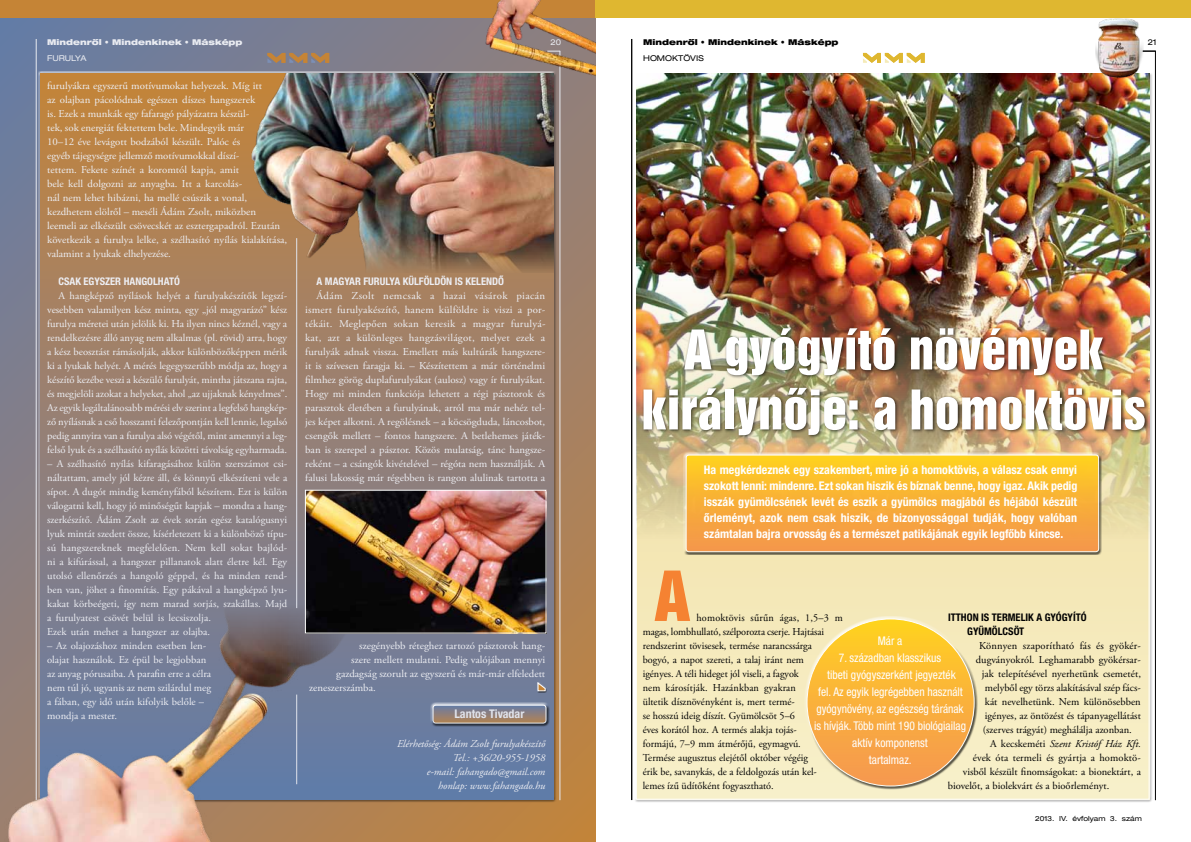
<style>
.page{position:relative;width:1191px;height:842px;background:#fff}
.page>*{position:absolute;margin:0;border:0;box-sizing:border-box;transform-origin:0 0}
.t1{font:63.1px "Helvetica Inserat H Roman";color:#f58232;scale:1.04 1}
.t2{font:50px/60px "Helvetica Inserat H Roman";color:#fff;text-align:center}
.t3{font:12px/16px "Helvetica Cond H Bold";color:#fff;text-align:justify}
.t4{font:condensed 12px/17px "Helvetica Neue LT Pro";color:#fff;text-align:center;scale:.96 1}
.t5{font:700 condensed 12px "Helvetica Neue LT Pro";color:#e0e3ec}
.t6{font:10.5px/14px "Adobe Garamond Pro";color:#edeef3}
.t7{font:10.5px/14px "Adobe Garamond Pro";color:#000}
.t8{font:italic 10.5px/14px "Adobe Garamond Pro";color:#edeef3;text-align:right}
.t9{font:700 condensed 10.5px "Helvetica Neue LT Pro";color:#edeef3}
.t10{font:700 condensed 10.5px/14px "Helvetica Neue LT Pro";color:#000}
.t11{font:italic 10.5px "Adobe Garamond Pro";color:#000}
.t12{font:8px "Helvetica Ext H Black";color:#e9ebf1}
.t13{font:8px "Helvetica Ext H Black";color:#000}
.t14{font:8px "Helvetica Ext H";color:#000}
.t15{font:expanded 8px "Helvetica Neue LT Pro";color:#e9ebf1}
.t16{font:8px "Helvetica Ext H";color:#e9ebf1}
.t17{font:7px "Helvetica Ext H";color:#000}
.s1{font-style:normal}
</style>
<div class="page">
<div style="left:636px;top:74px;width:513px;height:725px;background:#f6ebbe"></div>
<svg style="left:0;top:17px;width:595px;height:825px;background:#918078"></svg>
<div style="left:0;top:0;width:595px;height:17px;background:#c58436"></div>
<svg style="left:267px;top:53px;width:62px;height:10px"></svg>
<div style="left:40px;top:74px;width:513px;height:725px;background:linear-gradient(to bottom,#c5843c,#637dad)"></div>
<hr style="left:36px;top:39px;width:1px;height:761px;background:#e9ebf1">
<hr style="left:560px;top:51px;width:1px;height:749px;background:#e9ebf1">
<img style="left:471px;top:0;width:124px;height:91px">
<img style="left:252px;top:74px;width:302px;height:199px">
<img style="left:0;top:605px;width:353px;height:237px">
<div style="left:537px;top:682px;width:9px;height:9px;background:#fff;opacity:.75"></div>
<hr style="left:537px;top:688px;width:10px;height:4px;background:#000;opacity:.75">
<svg style="left:538px;top:683px;width:7px;height:8px"></svg>
<img style="left:307px;top:492px;width:237px;height:139px">
<div style="left:305px;top:490px;width:241px;height:143px;border:1px solid #fff"></div>
<hr style="left:296px;top:238px;width:1px;height:370px;background:#e0e3ec">
<hr style="left:296px;top:694px;width:1px;height:90px;background:#e0e3ec">
<div style="left:430px;top:702px;width:118px;height:21px;background:#fff;opacity:.75"></div>
<div style="left:431px;top:705px;width:118px;height:21px;background:#000;opacity:.75"></div>
<svg style="left:433px;top:705px;width:113px;height:18px;background:#8c7e7b"></svg>
<div style="left:433px;top:705px;width:113px;height:18px;border:1px solid #fff;border-radius:3px"></div>
<hr style="left:631px;top:39px;width:1px;height:761px;background:#000">
<hr style="left:1155px;top:51px;width:1px;height:749px;background:#000">
<svg style="left:1143px;top:51px;width:12px;height:1px"></svg>
<div style="left:595px;top:0;width:596px;height:17px;background:#dfb730"></div>
<div style="left:804px;top:616px;width:161px;height:125px;background:#fff;opacity:.75"></div>
<div style="left:810px;top:645px;width:167px;height:144px;background:#000;opacity:.75"></div>
<div style="left:807px;top:619px;width:167px;height:167px;background:linear-gradient(to bottom,#ffd124,#f59655);border-radius:50%"></div>
<img style="left:636px;top:74px;width:513px;height:464px">
<div style="left:642px;top:327px;width:507px;height:112px;background:#000;opacity:.6"></div>
<svg style="left:863px;top:53px;width:61px;height:10px"></svg>
<div style="left:683px;top:452px;width:417px;height:100px;background:#fff;opacity:.75"></div>
<div style="left:684px;top:455px;width:417px;height:100px;background:#000;opacity:.75"></div>
<div style="left:686px;top:455px;width:412px;height:97px;background:linear-gradient(to bottom,#fecf1f,#f3924e);border-radius:3px"></div>
<div style="left:686px;top:455px;width:412px;height:97px;border:1px solid #fff;border-radius:3px"></div>
<img style="left:1095px;top:17px;width:48px;height:64px">
<p class="t12" style="left:47px;top:38px;width:197px">Mindenrôl • Mindenkinek • Másképp</p>
<p class="t15" style="left:47px;top:54px;width:41px">FURULYA</p>
<p class="t6" style="left:47px;top:79px;width:241px">furulyákra egyszerű motívumokat helyezek. Míg itt<br>az olajban pácolódnak egészen díszes hangszerek<br>is. Ezek a munkák egy fafaragó pályázatra készül-<br>tek, sok energiát fektettem bele. Mindegyik már<br>10–12 éve levágott bodzából készült. Palóc és<br>egyéb tájegységre jellemző motívumokkal díszí-<br>tettem. Fekete színét a koromtól kapja, amit<br>bele kell dolgozni az anyagba. Itt a karcolás-<br>nál nem lehet hibázni, ha mellé csúszik a vonal, kezdhetem elölről – meséli Ádám Zsolt, miközben leemeli az elkészült csövecskét az esztergapadról. Ezután következik a furulya lelke, a szélhasító nyílás kialakítása, valamint a lyukak elhelyezése.</p>
<p class="t9" style="left:58px;top:275px;width:123px">CSAK EGYSZER HANGOLHATÓ</p>
<p class="t6" style="left:47px;top:289px;width:242px;text-align:justify;text-indent:11px">A hangképző nyílások helyét a furulyakészítők legszí&shy;vesebben valamilyen kész minta, egy „jól magyarázó” kész furulya méretei után jelölik ki. Ha ilyen nincs kéznél, vagy a rendelkezésre álló anyag nem alkalmas (pl. rövid) arra, hogy a kész beosztást rámásolják, akkor különbözőképpen mérik ki a lyukak helyét. A mérés legegyszerűbb módja az, hogy a készítő kezébe veszi a készülő furulyát, mintha játszana rajta, és megjelöli azokat a helyeket, ahol „az ujjaknak kényelmes”.<br>Az egyik legáltalánosabb mérési elv szerint a legfelső hangkép&shy;ző nyílásnak a cső hosszanti felezőpontján kell lennie, legalsó pedig annyira van a furulya alsó végétől, mint amennyi a leg&shy;felső lyuk és a szélhasító nyílás közötti távolság egyharmada.</p>
<p class="t6" style="left:47px;top:457px;width:242px">– A szélhasító nyílás kifaragásához külön szerszámot csi&shy;náltattam, amely jól kézre áll, és könnyű elkészíteni vele a sípot. A dugót mindig keményfából készítem. Ezt is külön válogatni kell, hogy jó minőségűt kapjak – mondta a hang&shy;szerkészítő. Ádám Zsolt az évek során egész katalógusnyi lyuk mintát szedett össze, kísérletezett ki a különböző típu&shy;sú hangszereknek megfelelően. Nem kell sokat bajlód&shy;ni a kifúrással, a hangszer pillanatok alatt életre kél. Egy utolsó ellenőrzés a hangoló géppel, és ha minden rend&shy;ben van, jöhet a finomítás. Egy pákával a hangképző lyu&shy;kakat körbeégeti, így nem marad sorjás, szakállas. Majd a furulyatest csövét belül is lecsiszolja.<br>Ezek után mehet a hangszer az olajba.</p>
<p class="t6" style="left:47px;top:639px;width:166px">– Az olajozáshoz minden esetben len&shy;olajat használok. Ez épül be legjobban az anyag pórusaiba. A parafin erre a célra nem túl jó, ugyanis az nem szilárdul meg a fában, egy idő után kifolyik belőle – mondja a mester.</p>
<p class="t16" style="left:550px;top:38px;width:12px">20</p>
<p class="t9" style="left:316px;top:275px;width:189px">A MAGYAR FURULYA KÜLFÖLDÖN IS KELENDŐ</p>
<p class="t6" style="left:305px;top:289px;width:242px;text-align:justify;text-indent:11px">Ádám Zsolt nemcsak a hazai vásárok piacán ismert furulyakészítő, hanem külföldre is viszi a por&shy;tékáit. Meglepően sokan keresik a magyar furulyá&shy;kat, azt a különleges hangzásvilágot, melyet ezek a furulyák adnak vissza. Emellett más kultúrák hangszere&shy;it is szívesen faragja ki. – Készítettem a már történelmi filmhez görög duplafurulyákat (aulosz) vagy ír furulyákat.<br>Hogy mi minden funkciója lehetett a régi pásztorok és parasztok életében a furulyának, arról ma már nehéz tel&shy;jes képet alkotni. A regölésnek – a köcsögduda, láncosbot, csengők mellett – fontos hangszere. A betlehemes játék&shy;ban is szerepel a pásztor. Közös mulatság, tánc hangsze&shy;reként – a csángók kivételével – régóta nem használják. A falusi lakosság már régebben is rangon alulinak tartotta a</p>
<p class="t6" style="left:359px;top:639px;width:187px">szegényebb réteghez tartozó pásztorok hang-</p>
<p class="t6" style="left:351px;top:653px;width:196px">szere mellett mulatni. Pedig valójában mennyi</p>
<p class="t6" style="left:336px;top:667px;width:211px">gazdagság szorult az egyszerű és már-már elfeledett</p>
<p class="t6" style="left:309px;top:681px;width:68px">zeneszerszámba.</p>
<p class="t5" style="left:454px;top:707px;width:71px">LANTOS TIVADAR</p>
<p class="t8" style="left:397px;top:737px;width:150px">Elérhetőség: Ádám Zsolt furulyakészítő<br>Tel.: +36/20-955-1958<br>e-mail: fahangado@gmail.com honlap: www.fahangado.hu</p>
<p class="t13" style="left:643px;top:38px;width:197px">Mindenrôl • Mindenkinek • Másképp</p>
<p class="t14" style="left:1147px;top:38px;width:10px">21</p>
<p class="t14" style="left:643px;top:54px;width:62px">Homoktövis</p>
<h2 class="t2" style="left:641px;top:320px;width:506px">A gyógyító növények királynôje: a homoktövis</h2>
<p class="t3" style="left:704px;top:462px;width:375px">Ha megkérdeznek egy szakembert, mire jó a homoktövis, a válasz csak ennyi szokott lenni: mindenre. Ezt sokan hiszik és bíznak benne, hogy igaz. Akik pedig isszák gyümölcsének levét és eszik a gyümölcs magjából és héjából készült ôrleményt, azok nem csak hiszik, de bizonyossággal tudják, hogy valóban számtalan bajra orvosság és a természet patikájának egyik legfôbb kincse.</p>
<h1 class="t1" style="left:654px;top:559px;width:36px">A</h1>
<p class="t7" style="left:643px;top:611px;width:202px;text-indent:54px">homoktövis sűrűn ágas, 1,5–3 m magas, lombhullató, szélporozta cserje. Hajtásai rendszerint tövisesek, termése narancssárga<br>bogyó, a napot szereti, a talaj iránt nem<br>igényes. A téli hideget jól viseli, a fagyok<br>nem károsítják. Hazánkban gyakran<br>ültetik dísznövényként is, mert termé-<br>se hosszú ideig díszít. Gyümölcsöt 5–6<br>éves korától hoz. A termés alakja tojás-<br>formájú, 7–9 mm átmérőjű, egymagvú.<br>Termése augusztus elejétől október végéig<br>érik be, savanykás, de a feldolgozás után kel-<br>lemes ízű üdítőként fogyasztható.</p>
<p class="t10" style="left:967px;top:610px;width:121px;text-indent:-19px">ITTHON IS TERMELIK A GYÓGYÍTÓ<br>GYÜMÖLCSÖT</p>
<p class="t4" style="left:877px;top:632px;width:27px">Már a</p>
<p class="t4" style="left:814px;top:649px;width:160px">7. században klasszikus<br>tibeti gyógyszerként jegyezték<br>fel. Az egyik legrégebben használt gyógynövény, az egészség tárának is hívják. Több mint 190 biológiailag aktív komponenst<br>tartalmaz.</p>
<p class="t7" style="left:979px;top:639px;width:163px">Könnyen szaporítható fás és gyökér-</p>
<p class="t7" style="left:976px;top:653px;width:166px">dugványokról. Leghamarabb gyökérsar-</p>
<p class="t7" style="left:982px;top:667px;width:161px">jak telepítésével nyerhetünk csemetét,</p>
<p class="t7" style="left:985px;top:681px;width:157px">melyből egy törzs alakításával szép fács-</p>
<p class="t7" style="left:985px;top:695px;width:157px">kát nevelhetünk. Nem különösebben</p>
<p class="t7" style="left:985px;top:709px;width:157px">igényes, az öntözést és tápanyagellátást</p>
<p class="t7" style="left:983px;top:723px;width:150px">(szerves trágyát) meghálálja azonban.</p>
<p class="t11" style="left:990px;top:737px;width:152px"><span class="s1">A kecskeméti</span> Szent Kristóf Ház Kft.</p>
<p class="t7" style="left:973px;top:751px;width:169px">évek óta termeli és gyártja a homoktö-</p>
<p class="t7" style="left:963px;top:765px;width:180px">visből készült finomságokat: a bionektárt, a</p>
<p class="t7" style="left:948px;top:779px;width:163px">biovelőt, a biolekvárt és a bioőrleményt.</p>
<p class="t17" style="left:1035px;top:815px;width:108px">2013. IV. évfolyam 3. szám</p>
</div>
